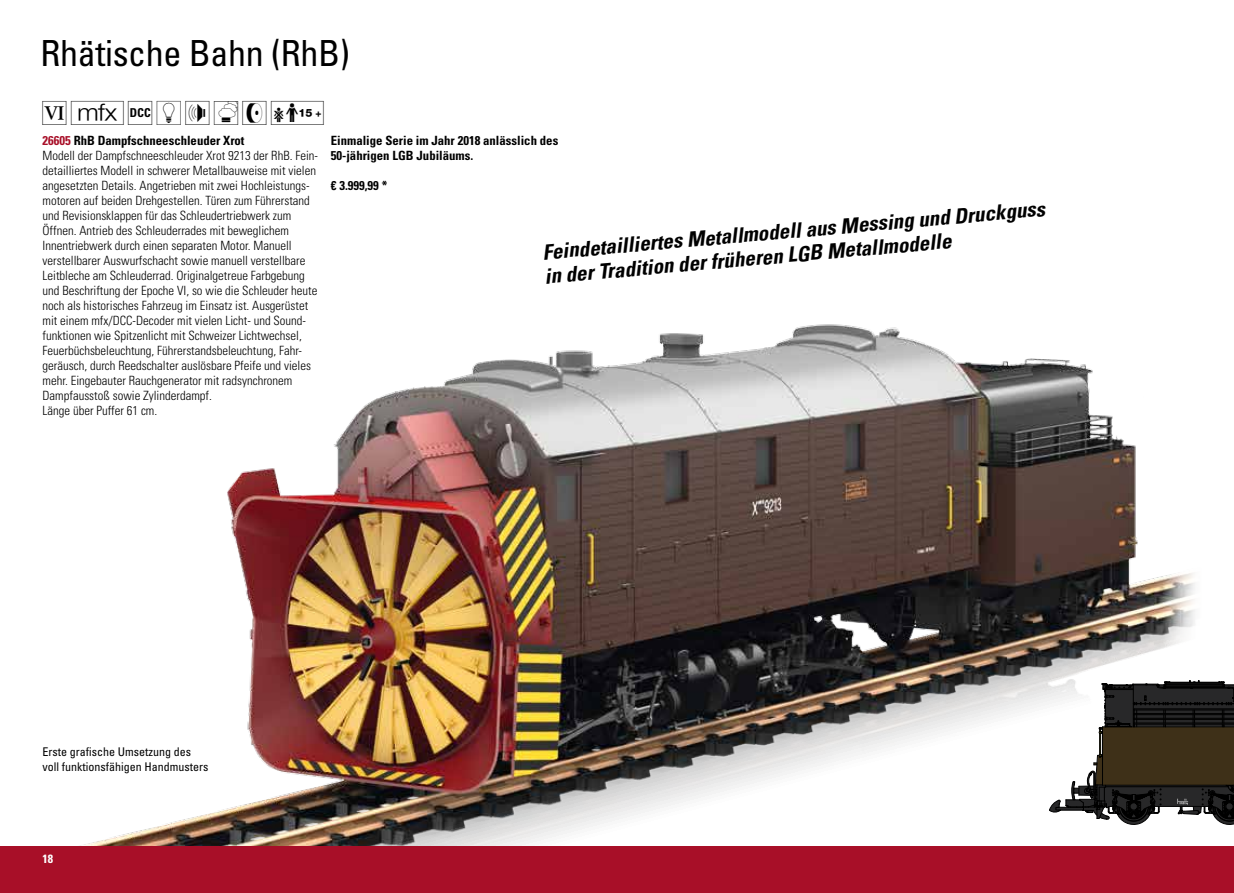
<style>
.page{position:relative;width:1234px;height:893px;background:#fff}
.page>*{position:absolute;margin:0;border:0;box-sizing:border-box;transform-origin:0 0}
.t1{font:condensed 36px "Univers LT Std";letter-spacing:-.01em;color:#000}
.t2{font:30px "LGB Piktos";color:#000}
.t3{font:italic 700 condensed 21px/24px "Univers LT Std";color:#000}
.t4{font:300 condensed 12.75px/15px "Univers LT Std";color:#000}
.t5{font:700 condensed 12.75px/15px "Univers LT Std";color:#000}
.t6{font:condensed 12px/14.4px "Univers LT Std";color:#000}
.t7{font:700 condensed 12px "Univers LT Std";color:#fff}
.s1{font-family:"Univers";font-weight:700;color:#a80f28}
.s2{font-family:"Univers";font-weight:700}
</style>
<div class="page">
<img style="left:80px;top:324px;width:1115px;height:522px">
<div style="left:0;top:846px;width:1233px;height:47px;background:#a80f28"></div>
<svg style="left:1048px;top:680px;width:186px;height:147px"></svg>
<p class="t1" style="left:40px;top:31px;width:311px">Rhätische Bahn (RhB)</p>
<p class="t2" style="left:43px;top:97px;width:287px">6HKEF8JG</p>
<p class="t4" style="left:43px;top:133px;width:277px"><span class="s1">26605</span> <span class="s2">RhB Dampfschneeschleuder Xrot<br></span>Modell der Dampfschneeschleuder Xrot 9213 der RhB. Fein&shy;detailliertes Modell in schwerer Metallbauweise mit vielen angesetzten Details. Angetrieben mit zwei Hochleistungs&shy;motoren auf beiden Drehgestellen. Türen zum Führerstand und Revisionsklappen für das Schleudertriebwerk zum Öffnen. Antrieb des Schleuderrades mit beweglichem Innentriebwerk durch einen separaten Motor. Manuell verstellbarer Auswurfschacht sowie manuell verstellbare Leitbleche am Schleuderrad. Originalgetreue Farbgebung und Beschriftung der Epoche VI, so wie die Schleuder heute noch als historisches Fahrzeug im Einsatz ist. Ausgerüstet mit einem mfx/DCC-Decoder mit vielen Licht- und Sound&shy;funktionen wie Spitzenlicht mit Schweizer Lichtwechsel, Feuerbüchsbeleuchtung, Führerstandsbeleuchtung, Fahr&shy;geräusch, durch Reedschalter auslösbare Pfeife und vieles mehr. Eingebauter Rauchgenerator mit radsynchronem Dampfausstoß sowie Zylinderdampf.<br>Länge über Puffer 61 cm.</p>
<p class="t5" style="left:331px;top:133px;width:229px">Einmalige Serie im Jahr 2018 anlässlich des<br>50-jährigen LGB Jubiläums.</p>
<p class="t5" style="left:331px;top:178px;width:58px">€ 3.999,99 *</p>
<p class="t3" style="left:541px;top:240px;width:505px;rotate:-5deg">Feindetailliertes Metallmodell aus Messing und Druckguss in der Tradition der früheren LGB Metallmodelle</p>
<p class="t6" style="left:43px;top:745px;width:167px">Erste grafische Umsetzung des voll funktionsfähigen Handmusters</p>
<p class="t7" style="left:43px;top:852px;width:12px">18</p>
</div>
